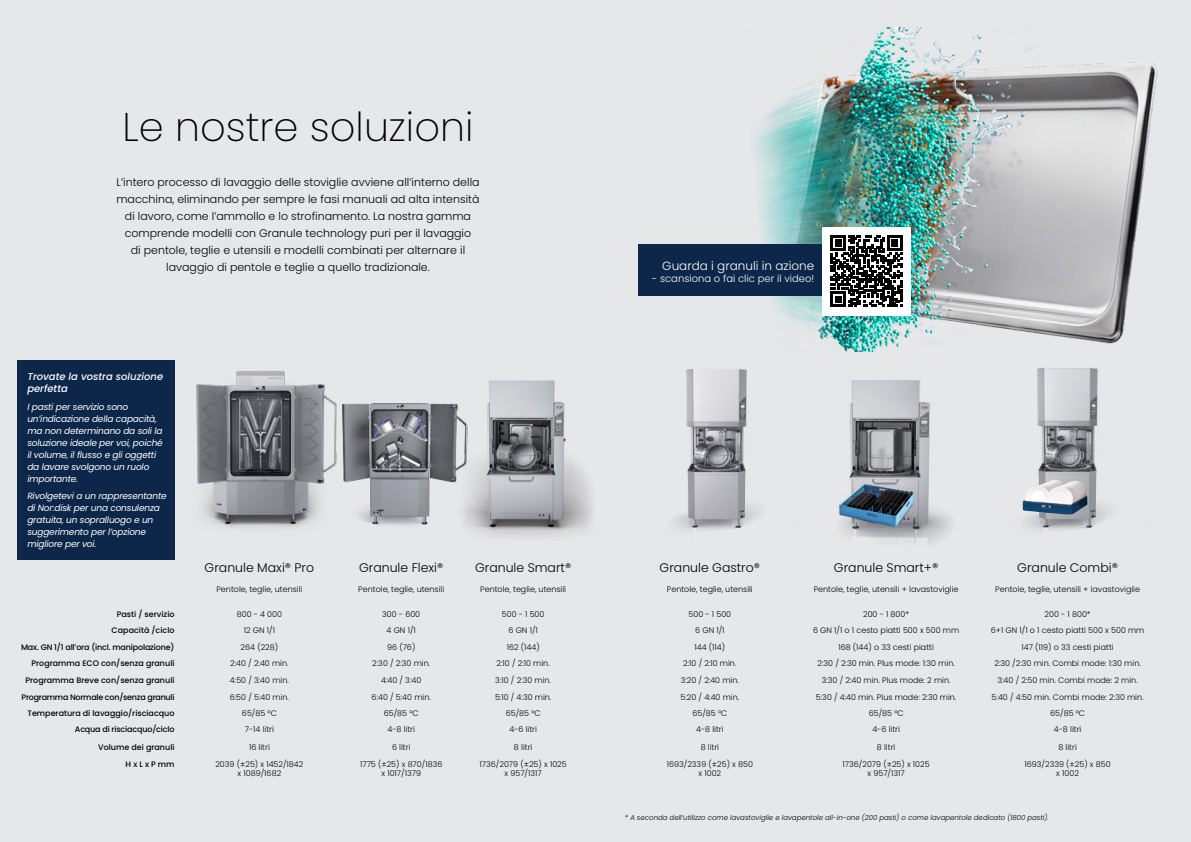
<style>
.page{position:relative;width:1191px;height:842px;background:#e6e7e8}
.page>*{position:absolute;margin:0;border:0;box-sizing:border-box;transform-origin:0 0}
.t1{font:200 40px "Poppins";color:#000}
.t2{font:300 12.5px "Poppins";color:#000}
.t3{font:300 12px "Poppins";color:#fff}
.t4{font:300 11px/17px "Poppins";color:#000;text-align:center}
.t5{font:italic 500 10px/12px "Poppins";color:#fff}
.t6{font:300 10px "Poppins";color:#fff}
.t7{font:italic 9px/12px "Poppins";letter-spacing:-.02em;color:#fff}
.t8{font:300 8px/9.6px "Poppins";color:#000;text-align:center}
.t9{font:500 8px "Poppins";color:#000}
.t10{font:500 8px "Poppins";letter-spacing:-.02em;color:#000}
.t11{font:500 8px "Poppins";letter-spacing:-.03em;color:#000}
.t12{font:italic 300 7px "Poppins";color:#000}
</style>
<div class="page">
<img style="left:174px;top:360px;width:163px;height:191px">
<img style="left:342px;top:403px;width:93px;height:123px">
<img style="left:746px;top:28px;width:412px;height:316px">
<img style="left:435px;top:380px;width:157px;height:157px">
<img style="left:487px;top:381px;width:77px;height:143px">
<img style="left:675px;top:369px;width:84px;height:161px">
<img style="left:686px;top:369px;width:44px;height:153px">
<img style="left:1026px;top:368px;width:84px;height:162px">
<img style="left:1037px;top:369px;width:43px;height:149px">
<img style="left:797px;top:326px;width:175px;height:218px">
<img style="left:839px;top:380px;width:90px;height:149px">
<img style="left:1022px;top:478px;width:66px;height:37px">
<div style="left:637px;top:244px;width:211px;height:51px;background:#0c2749"></div>
<div style="left:822px;top:227px;width:88px;height:88px;background:#fff"></div>
<svg style="left:830px;top:235px;width:72px;height:72px"></svg>
<div style="left:17px;top:360px;width:157px;height:200px;background:#0c2749"></div>
<h1 class="t1" style="left:122px;top:103px;width:352px">Le nostre soluzioni</h1>
<p class="t4" style="left:116px;top:174px;width:365px">L’intero processo di lavaggio delle stoviglie avviene all’interno della macchina, eliminando per sempre le fasi manuali ad alta intensità di lavoro, come l’ammollo e lo strofinamento. La nostra gamma comprende modelli con Granule technology puri per il lavaggio<br>di pentole, teglie e utensili e modelli combinati per alternare il lavaggio di pentole e teglie a quello tradizionale.</p>
<p class="t5" style="left:27px;top:370px;width:137px">Trovate la vostra soluzione perfetta</p>
<p class="t7" style="left:27px;top:400px;width:137px">I pasti per servizio sono un’indicazione della capacità, ma non determinano da soli la soluzione ideale per voi, poiché il volume, il flusso e gli oggetti da lavare svolgono un ruolo importante.</p>
<p class="t7" style="left:27px;top:490px;width:141px">Rivolgetevi a un rappresentante di Nor:disk per una consulenza gratuita, un sopralluogo e un suggerimento per l’opzione migliore per voi.</p>
<h3 class="t3" style="left:662px;top:259px;width:154px">Guarda i granuli in azione</h3>
<p class="t6" style="left:652px;top:273px;width:164px">- scansiona o fai clic per il video!</p>
<h2 class="t2" style="left:205px;top:560px;width:111px">Granule Maxi® Pro</h2>
<h2 class="t2" style="left:359px;top:560px;width:86px">Granule Flexi®</h2>
<h2 class="t2" style="left:475px;top:560px;width:98px">Granule Smart®</h2>
<h2 class="t2" style="left:659px;top:560px;width:102px">Granule Gastro®</h2>
<h2 class="t2" style="left:834px;top:560px;width:106px">Granule Smart+®</h2>
<h2 class="t2" style="left:1017px;top:560px;width:102px">Granule Combi®</h2>
<p class="t8" style="left:216px;top:584px;width:87px">Pentole, teglie, utensili</p>
<p class="t8" style="left:358px;top:584px;width:87px">Pentole, teglie, utensili</p>
<p class="t8" style="left:480px;top:584px;width:87px">Pentole, teglie, utensili</p>
<p class="t8" style="left:667px;top:584px;width:87px">Pentole, teglie, utensili</p>
<p class="t8" style="left:813px;top:584px;width:146px">Pentole, teglie, utensili + lavastoviglie</p>
<p class="t8" style="left:995px;top:584px;width:146px">Pentole, teglie, utensili + lavastoviglie</p>
<p class="t9" style="left:117px;top:609px;width:59px">Pasti / servizio</p>
<p class="t8" style="left:237px;top:609px;width:47px">800 - 4 000</p>
<p class="t8" style="left:382px;top:609px;width:39px">300 - 600</p>
<p class="t8" style="left:502px;top:609px;width:44px">500 - 1 500</p>
<p class="t8" style="left:688px;top:609px;width:44px">500 - 1 500</p>
<p class="t8" style="left:863px;top:609px;width:48px">200 - 1 800*</p>
<p class="t8" style="left:1044px;top:609px;width:48px">200 - 1 800*</p>
<p class="t9" style="left:112px;top:626px;width:64px">Capacità /ciclo</p>
<p class="t8" style="left:244px;top:626px;width:33px">12 GN 1/1</p>
<p class="t8" style="left:386px;top:626px;width:31px">4 GN 1/1</p>
<p class="t8" style="left:508px;top:626px;width:31px">6 GN 1/1</p>
<p class="t8" style="left:695px;top:626px;width:31px">6 GN 1/1</p>
<p class="t8" style="left:813px;top:626px;width:148px">6 GN 1/1 o 1 cesto piatti 500 x 500 mm</p>
<p class="t8" style="left:990px;top:626px;width:155px">6+1 GN 1/1 o 1 cesto piatti 500 x 500 mm</p>
<p class="t10" style="left:21px;top:642px;width:155px">Max. GN 1/1 all’ora (incl. manipolazione)</p>
<p class="t8" style="left:241px;top:642px;width:39px">264 (228)</p>
<p class="t8" style="left:387px;top:642px;width:30px">96 (76)</p>
<p class="t8" style="left:506px;top:642px;width:34px">162 (144)</p>
<p class="t8" style="left:694px;top:642px;width:32px">144 (114)</p>
<p class="t8" style="left:838px;top:642px;width:97px">168 (144) o 33 cesti piatti</p>
<p class="t8" style="left:1021px;top:642px;width:94px">147 (119) o 33 cesti piatti</p>
<p class="t9" style="left:31px;top:659px;width:145px">Programma ECO con/senza granuli</p>
<p class="t8" style="left:230px;top:659px;width:60px">2:40 / 2:40 min.</p>
<p class="t8" style="left:372px;top:659px;width:59px">2:30 / 2:30 min.</p>
<p class="t8" style="left:496px;top:659px;width:55px">2:10 / 2:10 min.</p>
<p class="t8" style="left:683px;top:659px;width:55px">2:10 / 2:10 min.</p>
<p class="t8" style="left:817px;top:659px;width:139px">2:30 / 2:30 min. Plus mode: 1:30 min.</p>
<p class="t8" style="left:994px;top:659px;width:148px">2:30 /2:30 min. Combi mode: 1:30 min.</p>
<p class="t9" style="left:25px;top:675px;width:151px">Programma Breve con/senza granuli</p>
<p class="t8" style="left:230px;top:675px;width:60px">4:50 / 3:40 min.</p>
<p class="t8" style="left:381px;top:675px;width:42px">4:40 / 3:40</p>
<p class="t8" style="left:495px;top:675px;width:57px">3:10 / 2:30 min.</p>
<p class="t8" style="left:681px;top:675px;width:60px">3:20 / 2:40 min.</p>
<p class="t8" style="left:821px;top:675px;width:130px">3:30 / 2:40 min. Plus mode: 2 min.</p>
<p class="t8" style="left:997px;top:675px;width:142px">3:40 / 2:50 min. Combi mode: 2 min.</p>
<p class="t11" style="left:21px;top:692px;width:155px">Programma Normale con/senza granuli</p>
<p class="t8" style="left:230px;top:692px;width:61px">6:50 / 5:40 min.</p>
<p class="t8" style="left:371px;top:692px;width:61px">6:40 / 5:40 min.</p>
<p class="t8" style="left:495px;top:692px;width:58px">5:10 / 4:30 min.</p>
<p class="t8" style="left:680px;top:692px;width:60px">5:20 / 4:40 min.</p>
<p class="t8" style="left:816px;top:692px;width:142px">5:30 / 4:40 min. Plus mode: 2:30 min.</p>
<p class="t8" style="left:991px;top:692px;width:153px">5:40 / 4:50 min. Combi mode: 2:30 min.</p>
<p class="t9" style="left:27px;top:709px;width:149px">Temperatura di lavaggio/risciacquo</p>
<p class="t8" style="left:242px;top:708px;width:36px">65/85 °C</p>
<p class="t8" style="left:384px;top:708px;width:36px">65/85 °C</p>
<p class="t8" style="left:506px;top:708px;width:36px">65/85 °C</p>
<p class="t8" style="left:692px;top:708px;width:36px">65/85 °C</p>
<p class="t8" style="left:868px;top:708px;width:36px">65/85 °C</p>
<p class="t8" style="left:1050px;top:708px;width:36px">65/85 °C</p>
<p class="t10" style="left:75px;top:725px;width:101px">Acqua di risciacquo/ciclo</p>
<p class="t8" style="left:245px;top:725px;width:31px">7-14 litri</p>
<p class="t8" style="left:387px;top:725px;width:29px">4-8 litri</p>
<p class="t8" style="left:509px;top:725px;width:29px">4-6 litri</p>
<p class="t8" style="left:696px;top:725px;width:29px">4-8 litri</p>
<p class="t8" style="left:872px;top:725px;width:29px">4-6 litri</p>
<p class="t8" style="left:1054px;top:725px;width:29px">4-8 litri</p>
<p class="t9" style="left:98px;top:743px;width:78px">Volume dei granuli</p>
<p class="t8" style="left:249px;top:743px;width:22px">16 litri</p>
<p class="t8" style="left:392px;top:743px;width:20px">6 litri</p>
<p class="t8" style="left:514px;top:743px;width:20px">8 litri</p>
<p class="t8" style="left:700px;top:743px;width:20px">8 litri</p>
<p class="t8" style="left:877px;top:743px;width:20px">8 litri</p>
<p class="t8" style="left:1058px;top:743px;width:20px">8 litri</p>
<p class="t9" style="left:126px;top:759px;width:50px">H x L x P mm</p>
<p class="t8" style="left:215px;top:759px;width:90px">2039 (±25) x 1452/1842 x 1089/1682</p>
<p class="t8" style="left:360px;top:759px;width:84px">1775 (±25) x 870/1836 x 1017/1379</p>
<p class="t8" style="left:479px;top:759px;width:89px">1736/2079 (±25) x 1025 x 957/1317</p>
<p class="t8" style="left:667px;top:759px;width:88px">1693/2339 (±25) x 850 x 1002</p>
<p class="t8" style="left:842px;top:759px;width:89px">1736/2079 (±25) x 1025 x 957/1317</p>
<p class="t8" style="left:1024px;top:759px;width:88px">1693/2339 (±25) x 850 x 1002</p>
<p class="t12" style="left:625px;top:814px;width:425px">* A seconda dell’utilizzo come lavastoviglie e lavapentole all-in-one (200 pasti) o come lavapentole dedicato (1800 pasti).</p>
</div>
